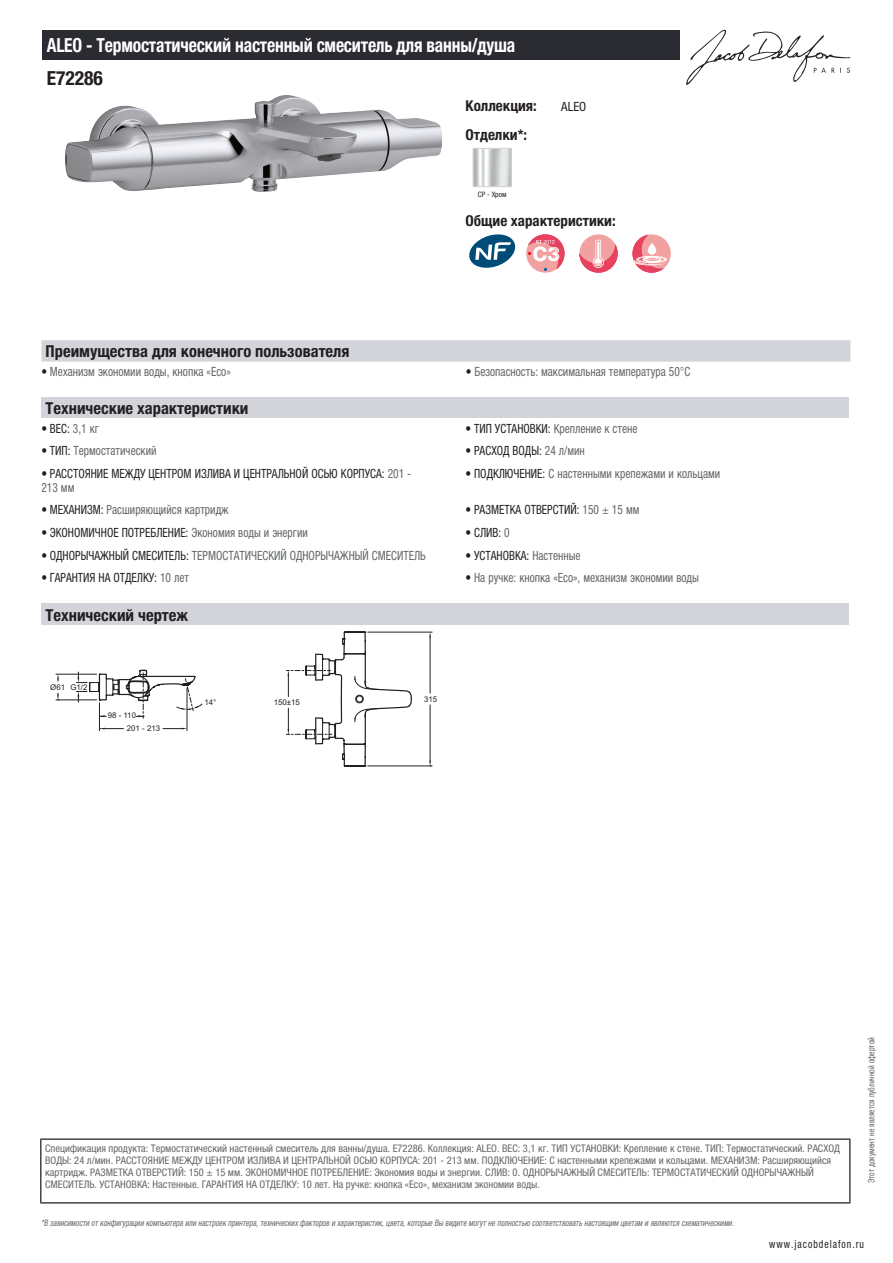
<style>
.page{position:relative;width:893px;height:1263px;background:#fff}
.page>*{position:absolute;margin:0;border:0;box-sizing:border-box;transform-origin:0 0}
.t1{font:700 condensed 19.5px "Helvetica Neue LTCYR";letter-spacing:-.01em;color:#fff;scale:.9 1}
.t2{font:700 condensed 19.5px "Helvetica Neue LTCYR";color:#231f20}
.t3{font:700 condensed 16.5px "Helvetica Neue LTCYR";color:#231f20}
.t4{font:700 condensed 15px "Helvetica Neue LTCYR";color:#231f20}
.t5{font:condensed 12.75px "Helvetica Neue LTCYR";color:#626568;scale:.9 1}
.t6{font:condensed 12.75px/13.5px "Helvetica Neue LTCYR";color:#231f20;scale:.9 1}
.t7{font:condensed 12.75px "Helvetica Neue LTCYR";color:#231f20}
.t8{font:condensed 11.25px "Helvetica Neue LTCYR";letter-spacing:.1em;color:#231f20;scale:.87 1}
.t9{font:condensed 10.5px/12px "Helvetica Neue LTCYR";color:#626568}
.t10{font:italic condensed 9px "Helvetica Neue LTCYR";color:#626568;scale:.87 1}
.t11{font:condensed 9px "Helvetica Neue LTCYR";color:#626568;scale:.87 1}
.t12{font:7.8px "Arial";color:#231f20}
.t13{font:condensed 7.5px "Helvetica Neue LTCYR";color:#231f20}
.s1{color:#231f20}
.s2{color:#626568}
</style>
<div class="page">
<svg style="left:686px;top:30px;width:164px;height:55px"></svg>
<img style="left:65px;top:95px;width:377px;height:97px">
<img style="left:475px;top:150px;width:35px;height:35px">
<div style="left:473px;top:148px;width:39px;height:39px;border:1px solid #d3d4da"></div>
<svg style="left:469px;top:234px;width:46px;height:34px"></svg>
<svg style="left:526px;top:234px;width:38px;height:39px"></svg>
<svg style="left:528px;top:234px;width:36px;height:37px"></svg>
<svg style="left:579px;top:234px;width:39px;height:39px"></svg>
<svg style="left:579px;top:240px;width:39px;height:33px"></svg>
<div style="left:632px;top:234px;width:39px;height:39px;background:#f2a1a1;border-radius:50%"></div>
<svg style="left:632px;top:235px;width:35px;height:38px"></svg>
<div style="left:41px;top:340px;width:809px;height:22px;background:#d3d4da"></div>
<div style="left:41px;top:397px;width:808px;height:21px;background:#d3d4da"></div>
<div style="left:41px;top:604px;width:808px;height:21px;background:#d3d4da"></div>
<hr style="left:56px;top:674px;width:41px;height:1px;background:#231f20">
<hr style="left:56px;top:700px;width:41px;height:1px;background:#231f20">
<svg style="left:57px;top:674px;width:2px;height:7px"></svg>
<svg style="left:57px;top:693px;width:2px;height:8px"></svg>
<hr style="left:368px;top:632px;width:64px;height:1px;background:#231f20">
<hr style="left:368px;top:766px;width:64px;height:1px;background:#231f20">
<hr style="left:430px;top:637px;width:1px;height:56px;background:#231f20">
<hr style="left:430px;top:705px;width:1px;height:56px;background:#231f20">
<svg style="left:429px;top:761px;width:2px;height:6px"></svg>
<svg style="left:76px;top:631px;width:337px;height:135px"></svg>
<div style="left:43px;top:30px;width:637px;height:30px;background:#2a2c32"></div>
<hr style="left:40px;top:1138px;width:810px;height:2px;background:#040503">
<hr style="left:40px;top:1140px;width:1px;height:62px;background:#040503">
<hr style="left:849px;top:1140px;width:1px;height:62px;background:#040503">
<hr style="left:40px;top:1202px;width:810px;height:1px;background:#040503">
<h1 class="t1" style="left:47px;top:34px;width:522px">ALEO - Термостатический настенный смеситель для ванны/душа</h1>
<h1 class="t2" style="left:47px;top:67px;width:58px">E72286</h1>
<h3 class="t4" style="left:466px;top:97px;width:73px">Коллекция:</h3>
<p class="t7" style="left:561px;top:99px;width:27px">ALEO</p>
<h3 class="t4" style="left:466px;top:126px;width:63px">Отделки*:</h3>
<p class="t13" style="left:478px;top:190px;width:30px">CP - Хром</p>
<h3 class="t4" style="left:466px;top:212px;width:152px">Общие характеристики:</h3>
<h2 class="t3" style="left:46px;top:342px;width:305px">Преимущества для конечного пользователя</h2>
<p class="t5" style="left:41px;top:364px;width:212px"><span class="s1">•</span> Механизм экономии воды, кнопка «Eco»</p>
<p class="t5" style="left:466px;top:364px;width:251px"><span class="s1">•</span> Безопасность: максимальная температура 50°С</p>
<h2 class="t3" style="left:46px;top:399px;width:204px">Технические характеристики</h2>
<p class="t6" style="left:41px;top:421px;width:65px">• ВЕС: <span class="s2">3,1 кг</span></p>
<p class="t5" style="left:466px;top:421px;width:193px"><span class="s1">• ТИП УСТАНОВКИ:</span> Крепление к стене</p>
<p class="t5" style="left:41px;top:444px;width:130px"><span class="s1">• ТИП:</span> Термостатический</p>
<p class="t6" style="left:466px;top:444px;width:134px">• РАСХОД ВОДЫ: <span class="s2">24 л/мин</span></p>
<p class="t6" style="left:41px;top:467px;width:412px">• РАССТОЯНИЕ МЕЖДУ ЦЕНТРОМ ИЗЛИВА И ЦЕНТРАЛЬНОЙ ОСЬЮ КОРПУСА: <span class="s2">201 -<br>213 мм</span></p>
<p class="t5" style="left:466px;top:466px;width:284px"><span class="s1">• ПОДКЛЮЧЕНИЕ:</span> С настенными крепежами и кольцами</p>
<p class="t5" style="left:41px;top:503px;width:210px"><span class="s1">• МЕХАНИЗМ:</span> Расширяющийся картридж</p>
<p class="t6" style="left:466px;top:503px;width:195px">• РАЗМЕТКА ОТВЕРСТИЙ: <span class="s2">150 ± 15 мм</span></p>
<p class="t6" style="left:41px;top:526px;width:298px">• ЭКОНОМИЧНОЕ ПОТРЕБЛЕНИЕ: <span class="s2">Экономия воды и энергии</span></p>
<p class="t6" style="left:466px;top:526px;width:51px">• СЛИВ: <span class="s2">0</span></p>
<p class="t5" style="left:41px;top:548px;width:429px"><span class="s1">• ОДНОРЫЧАЖНЫЙ СМЕСИТЕЛЬ:</span> ТЕРМОСТАТИЧЕСКИЙ ОДНОРЫЧАЖНЫЙ СМЕСИТЕЛЬ</p>
<p class="t6" style="left:466px;top:548px;width:129px">• УСТАНОВКА: <span class="s2">Настенные</span></p>
<p class="t6" style="left:41px;top:571px;width:166px">• ГАРАНТИЯ НА ОТДЕЛКУ: <span class="s2">10 лет</span></p>
<p class="t5" style="left:466px;top:571px;width:261px"><span class="s1">•</span> На ручке: кнопка «Eco», механизм экономии воды</p>
<h2 class="t3" style="left:46px;top:606px;width:144px">Технический чертеж</h2>
<p class="t12" style="left:50px;top:682px;width:39px">Ø61 G1/2</p>
<p class="t12" style="left:108px;top:710px;width:30px">98 - 110</p>
<p class="t12" style="left:127px;top:724px;width:35px">201 - 213</p>
<p class="t12" style="left:205px;top:697px;width:13px">14°</p>
<p class="t12" style="left:274px;top:697px;width:28px">150±15</p>
<p class="t12" style="left:424px;top:694px;width:15px">315</p>
<p class="t9" style="left:45px;top:1142px;width:796px">Спецификация продукта: Термостатический настенный смеситель для ванны/душа. E72286. Коллекция: ALEO. ВЕС: 3,1 кг. ТИП УСТАНОВКИ: Крепление к стене. ТИП: Термостатический. РАСХОД ВОДЫ: 24 л/мин. РАССТОЯНИЕ МЕЖДУ ЦЕНТРОМ ИЗЛИВА И ЦЕНТРАЛЬНОЙ ОСЬЮ КОРПУСА: 201 - 213 мм. ПОДКЛЮЧЕНИЕ: С настенными крепежами и кольцами. МЕХАНИЗМ: Расширяющийся картридж. РАЗМЕТКА ОТВЕРСТИЙ: 150 ± 15 мм. ЭКОНОМИЧНОЕ ПОТРЕБЛЕНИЕ: Экономия воды и энергии. СЛИВ: 0. ОДНОРЫЧАЖНЫЙ СМЕСИТЕЛЬ: ТЕРМОСТАТИЧЕСКИЙ ОДНОРЫЧАЖНЫЙ СМЕСИТЕЛЬ. УСТАНОВКА: Настенные. ГАРАНТИЯ НА ОТДЕЛКУ: 10 лет. На ручке: кнопка «Eco», механизм экономии воды.</p>
<p class="t10" style="left:41px;top:1218px;width:800px">*В зависимости отконфигурации компьютера или настроек принтера,техническихфакторов и характеристик,цвета,которые Вы видите могутне полностью соответствоватьнастоящим цветам и являются схематическими.</p>
<p class="t11" style="left:866px;top:1183px;width:169px;rotate:-90deg">Этот документ не является публичной офертой</p>
<p class="t8" style="left:769px;top:1237px;width:110px">www.jacobdelafon.ru</p>
</div>
